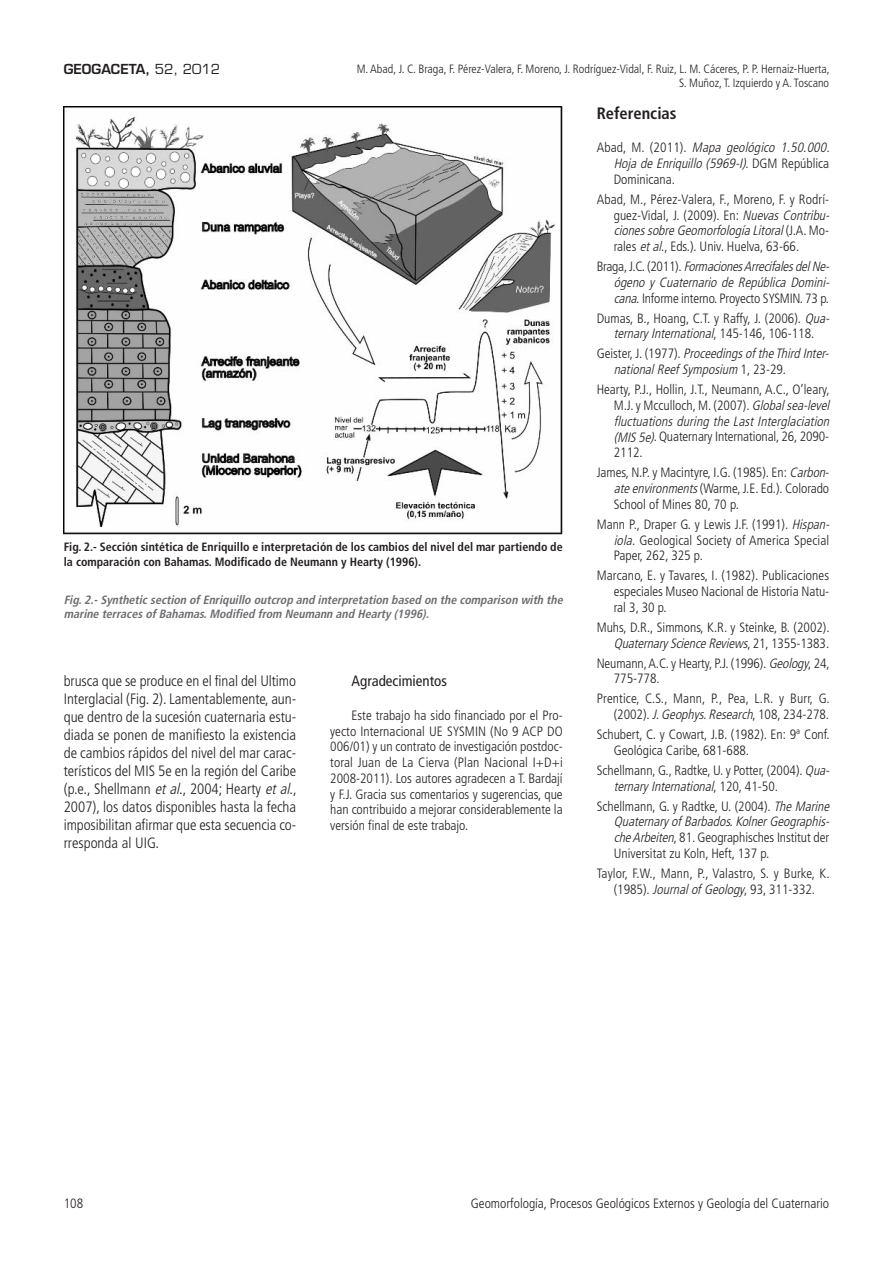
<style>
.page{position:relative;width:893px;height:1263px;background:#fff}
.page>*{position:absolute;margin:0;border:0;box-sizing:border-box;transform-origin:0 0}
.t1{font:700 condensed 16.5px "Frutiger";color:#231f20}
.t2{font:300 condensed 15px/18px "Frutiger";letter-spacing:-.005em;color:#231f20;text-align:justify}
.t3{font:condensed 15px "Frutiger";color:#231f20}
.t4{font:300 condensed 13.5px/15.8px "Frutiger";color:#231f20}
.t5{font:italic 300 condensed 13.5px/15.8px "Frutiger";color:#231f20}
.t6{font:600 13.5px "Eurostile";color:#231f20}
.t7{font:italic 700 condensed 12px/14.4px "Frutiger";color:#6c6d70}
.t8{font:700 condensed 12px/14.4px "Frutiger";color:#231f20}
.t9{font:300 condensed 12px/14.4px "Frutiger";color:#231f20;text-align:right}
.s1{font-weight:400}
.s2{font-style:italic}
.s3{font-style:normal}
</style>
<div class="page">
<img style="left:64px;top:106px;width:499px;height:429px">
<p class="t6" style="left:64px;top:64px;width:158px">GEOGACETA, <span class="s1">52, 2012</span></p>
<p class="t9" style="left:357px;top:62px;width:474px">M. Abad, J. C. Braga, F. Pérez-Valera, F. Moreno, J. Rodríguez-Vidal, F. Ruiz, L. M. Cáceres, P. P. Hernaiz-Huerta,<br>S. Muñoz, T. Izquierdo y A. Toscano</p>
<p class="t8" style="left:64px;top:541px;width:500px">Fig. 2.- Sección sintética de Enriquillo e interpretación de los cambios del nivel del mar partiendo de la comparación con Bahamas. Modificado de Neumann y Hearty (1996).</p>
<p class="t7" style="left:64px;top:593px;width:503px">Fig. 2.- Synthetic section of Enriquillo outcrop and interpretation based on the comparison with the marine terraces of Bahamas. Modified from Neumann and Hearty (1996).</p>
<p class="t2" style="left:64px;top:673px;width:234px">brusca que se produce en el final del Último Interglacial (Fig. 2). Lamentablemente, aun&shy;que dentro de la sucesión cuaternaria estu&shy;diada se ponen de manifiesto la existencia de cambios rápidos del nivel del mar carac&shy;terísticos del MIS 5e en la región del Caribe (p.e., Shellmann <span class="s2">etal</span>., 2004; Hearty <span class="s2">etal</span>., 2007), los datos disponibles hasta la fecha imposibilitan afirmar que esta secuencia co&shy;rresponda al UIG.</p>
<p class="t3" style="left:351px;top:675px;width:97px">Agradecimientos</p>
<p class="t4" style="left:330px;top:708px;width:234px;text-align:justify;text-indent:21px">Este trabajo ha sido financiado por el Pro&shy;yecto Internacional UE SYSMIN (No 9 ACP DO 006/01) y un contrato de investigación postdoc&shy;toral Juan de La Cierva (Plan Nacional I+D+i 2008-2011). Los autores agradecen a T. Bardají y F.J. Gracia sus comentarios y sugerencias, que han contribuido a mejorar considerablemente la versión final de este trabajo.</p>
<p class="t1" style="left:597px;top:106px;width:81px">Referencias</p>
<p class="t5" style="left:614px;top:141px;width:220px;text-indent:-17px"><span class="s3">Abad, M . (2 0 1 1 ) .</span> Mapa geológico 1.50.000.<br>Hoja de Enriquillo (5969-I)<span class="s3">. D G M R e p ú b l i c a<br>Dominicana.</span></p>
<p class="t4" style="left:614px;top:192px;width:220px;text-indent:-17px">Abad, M., Pérez-Valera, F., Moreno, F. y Rodrí&shy;guez-Vidal, J. (2009). En: <span class="s2">NuevasContribu&shy;ciones sobre Geomorfología Litoral</span> ( J . A . M o - rales <span class="s2">etal</span>., Eds.). Univ. Huelva, 63-66.</p>
<p class="t5" style="left:614px;top:260px;width:220px;text-align:justify;text-indent:-17px"><span class="s3">B ra g a , J . C . ( 2 0 1 1 ) .</span> Formaciones Arrecifales del Ne&shy;ógeno y Cuaternario de República Domini&shy;cana<span class="s3">. Informe interno. Proyecto SYSMIN. 73 p.</span></p>
<p class="t4" style="left:597px;top:311px;width:237px;text-align:center">Dumas, B., Hoang, C.T. y Raffy, J. (2006). <span class="s2">Qua&shy;ternary International</span>, 1 4 5 - 1 4 6 , 1 0 6 - 1 1 8 .</p>
<p class="t5" style="left:614px;top:347px;width:219px;text-indent:-17px"><span class="s3">G e i s t e r, J . ( 1 9 7 7 ) .</span> Proceedings of the Third Inter&shy;national Reef Symposium <span class="s3">1 , 2 3 - 2 9 .</span></p>
<p class="t4" style="left:614px;top:383px;width:220px;text-indent:-17px">Hearty, P.J., Hollin, J.T., Neumann, A.C., O’leary, M.J. y Mcculloch, M. (2007). <span class="s2">Globalsea-level fluctuations during the Last Interglaciation (MIS5e)</span>. Quaternary International, 26, 2090- 2112.</p>
<p class="t4" style="left:614px;top:466px;width:219px;text-indent:-17px">James, N.P. y Macintyre, I.G. (1985). En: <span class="s2">Carbon&shy;ateenvironments</span>(Warme, J.E. Ed.). Colorado<br>School of Mines 80, 70 p.</p>
<p class="t4" style="left:614px;top:517px;width:220px;text-indent:-17px">Mann P., Draper G. y Lewis J.F. (1991). <span class="s2">Hispan&shy;iola</span>. Geological Society of America Special<br>Paper, 262, 325 p.</p>
<p class="t4" style="left:614px;top:569px;width:217px;text-align:justify;text-indent:-17px">Marcano, E. y Tavares, I. (1982). Publicaciones especiales Museo Nacional de Historia Natu&shy;ral 3, 30 p.</p>
<p class="t4" style="left:597px;top:620px;width:234px;text-align:right">Muhs, D.R., Simmons, K.R. y Steinke, B. (2002).<br><span class="s2">Quaternary Science Reviews</span>, 2 1 , 1 3 5 5 - 1 3 8 3 .</p>
<p class="t4" style="left:614px;top:656px;width:217px;text-indent:-17px">Neumann,A.C. y Hearty, P.J. (1996). <span class="s2">Geology</span>, 24,<br>775-778.</p>
<p class="t4" style="left:597px;top:692px;width:234px;text-align:right">Prentice, C.S., Mann, P., Pea, L.R. y Burr, G. (2002). <span class="s2">J.Geophys.Research</span>, 108, 234-278.</p>
<p class="t4" style="left:614px;top:727px;width:217px;text-indent:-17px">Schubert, C. y Cowart, J.B. (1982). En: 9ª Conf.<br>Geológica Caribe, 681-688.</p>
<p class="t4" style="left:614px;top:763px;width:220px;text-indent:-17px">Schellmann, G., Radtke, U. y Potter, (2004). <span class="s2">Qua&shy;ternary International</span>, 1 2 0 , 4 1 - 5 0 .</p>
<p class="t4" style="left:614px;top:799px;width:220px;text-indent:-17px">Schellmann, G. y Radtke, U. (2004). <span class="s2">TheMarine Quaternary of Barbados. Kolner Geographis&shy;cheArbeiten</span>, 81. Geographisches Institut der Universitat zu Koln, Heft, 137 p.</p>
<p class="t4" style="left:597px;top:866px;width:234px;text-align:center">Taylor, F.W., Mann, P., Valastro, S. y Burke, K. (1985). <span class="s2">Journalof Geology</span>, 93, 311-332.</p>
<p class="t4" style="left:64px;top:1197px;width:21px">108</p>
<p class="t4" style="left:471px;top:1197px;width:360px">Geomorfología, Procesos Geológicos Externos y Geología del Cuaternario</p>
</div>
